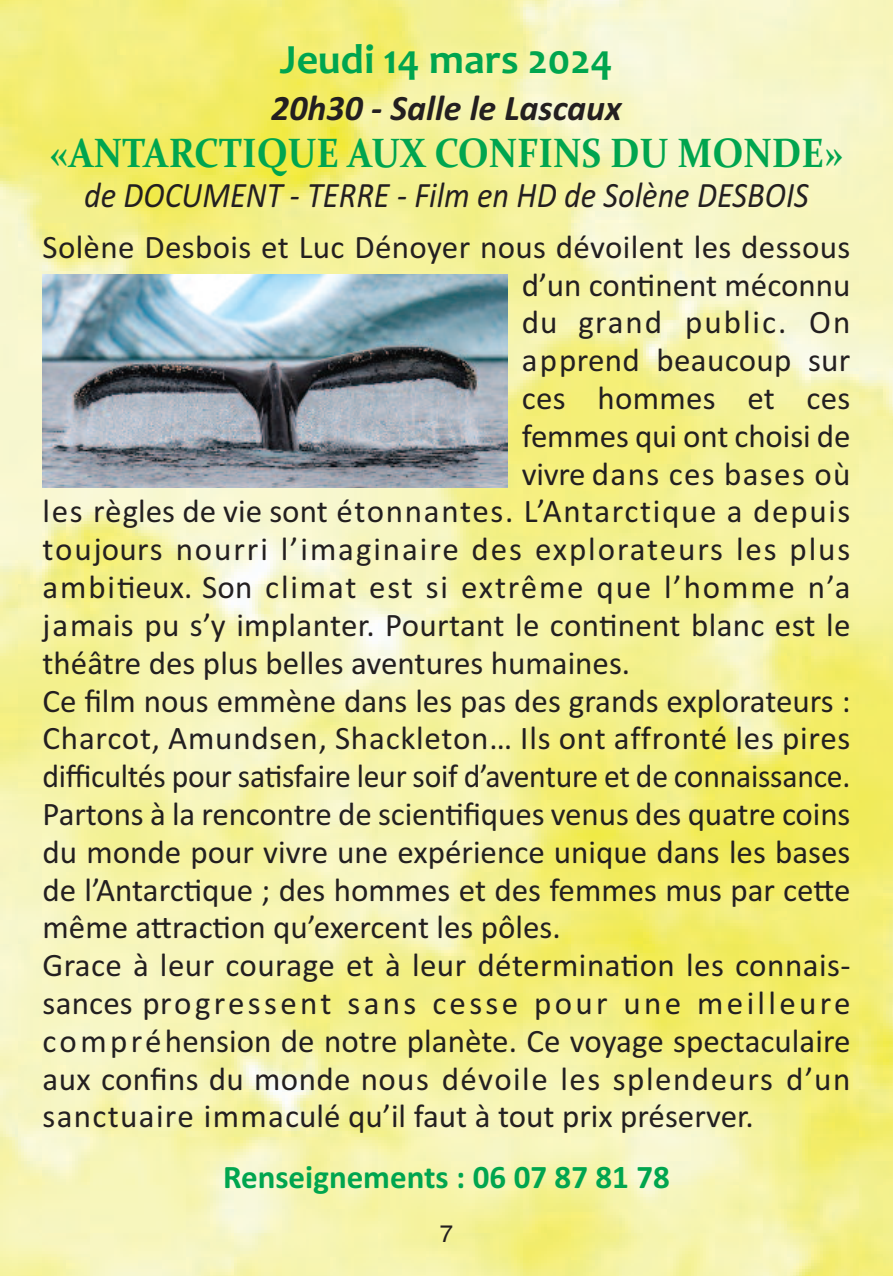
<style>
.page{position:relative;width:893px;height:1276px;background:#fff}
.page>*{position:absolute;margin:0;border:0;box-sizing:border-box;transform-origin:0 0}
.t1{font:700 42px "Candara";color:#00a54f}
.t2{font:700 41.4px "Constantia";color:#00a54f;scale:.91 1}
.t3{font:italic 36px "Calibri";color:#231f20;scale:.9 1}
.t4{font:italic 700 36px "Calibri";color:#231f20}
.t5{font:33px "Calibri";letter-spacing:.005em;color:#231f20}
.t6{font:33px "Calibri";letter-spacing:.055em;color:#231f20}
.t7{font:33px "Calibri";letter-spacing:.005em;color:#231f20;scale:.96 1}
.t8{font:33px "Calibri";letter-spacing:.025em;color:#231f20}
.t9{font:33px "Calibri";letter-spacing:.05em;color:#231f20}
.t10{font:33px "Calibri";letter-spacing:.045em;color:#231f20}
.t11{font:33px "Calibri";letter-spacing:.1em;color:#231f20}
.t12{font:700 33px "Calibri";color:#00a54f}
.t13{font:33px "Calibri";letter-spacing:.04em;color:#231f20}
.t14{font:33px "Calibri";letter-spacing:.06em;color:#231f20}
.t15{font:24px "Helvetica";color:#231f20}
</style>
<div class="page">
<img style="left:0;top:0;width:893px;height:1276px">
<img style="left:43px;top:275px;width:465px;height:212px">
<p class="t1" style="left:280px;top:34px;width:335px">Jeudi 14 mars 2024</p>
<p class="t4" style="left:271px;top:86px;width:352px">20h30 - Salle le Lascaux</p>
<p class="t2" style="left:49px;top:129px;width:874px">«ANTARCTIQUE AUX CONFINS DU MONDE»</p>
<p class="t3" style="left:84px;top:174px;width:807px">de DOCUMENT - TERRE - Film en HD de Solène DESBOIS</p>
<p class="t5" style="left:43px;top:227px;width:809px">Solène Desbois et Luc Dénoyer nous dévoilent les dessous</p>
<p class="t5" style="left:522px;top:265px;width:330px">d’un continent méconnu</p>
<p class="t14" style="left:522px;top:303px;width:330px">du grand public. On</p>
<p class="t5" style="left:522px;top:340px;width:330px">apprend beaucoup sur</p>
<p class="t5" style="left:522px;top:378px;width:330px">ces hommes et ces</p>
<p class="t5" style="left:522px;top:416px;width:330px">femmes qui ont choisi de</p>
<p class="t13" style="left:522px;top:454px;width:330px">vivre dans ces bases où</p>
<p class="t9" style="left:43px;top:492px;width:809px">les règles de vie sont étonnantes. L’Antarctique a depuis</p>
<p class="t6" style="left:43px;top:529px;width:809px">toujours nourri l’imaginaire des explorateurs les plus</p>
<p class="t6" style="left:43px;top:567px;width:809px">ambitieux. Son climat est si extrême que l’homme n’a</p>
<p class="t5" style="left:43px;top:605px;width:809px">jamais pu s’y implanter. Pourtant le continent blanc est le</p>
<p class="t5" style="left:43px;top:643px;width:589px">théâtre des plus belles aventures humaines.</p>
<p class="t5" style="left:43px;top:681px;width:809px">Ce film nous emmène dans les pas des grands explorateurs :</p>
<p class="t8" style="left:43px;top:718px;width:809px">Charcot, Amundsen, Shackleton… Ils ont affronté les pires</p>
<p class="t7" style="left:43px;top:756px;width:843px">difficultés pour satisfaire leur soif d’aventure et de connaissance.</p>
<p class="t5" style="left:43px;top:794px;width:809px">Partons à la rencontre de scientifiques venus des quatre coins</p>
<p class="t5" style="left:43px;top:832px;width:809px">du monde pour vivre une expérience unique dans les bases</p>
<p class="t5" style="left:43px;top:870px;width:809px">de l’Antarctique ; des hommes et des femmes mus par cette</p>
<p class="t5" style="left:43px;top:907px;width:520px">même attraction qu’exercent les pôles.</p>
<p class="t5" style="left:43px;top:945px;width:810px">Grace à leur courage et à leur détermination les connais-</p>
<p class="t11" style="left:43px;top:983px;width:809px">sances progressent sans cesse pour une meilleure</p>
<p class="t5" style="left:43px;top:1021px;width:809px">compréhension de notre planète. Ce voyage spectaculaire</p>
<p class="t10" style="left:43px;top:1059px;width:809px">aux confins du monde nous dévoile les splendeurs d’un</p>
<p class="t5" style="left:43px;top:1096px;width:713px">sanctuaire immaculé qu’il faut à tout prix préserver.</p>
<p class="t12" style="left:223px;top:1157px;width:448px">Renseignements : 06 07 87 81 78</p>
<p class="t15" style="left:440px;top:1219px;width:15px">7</p>
</div>
